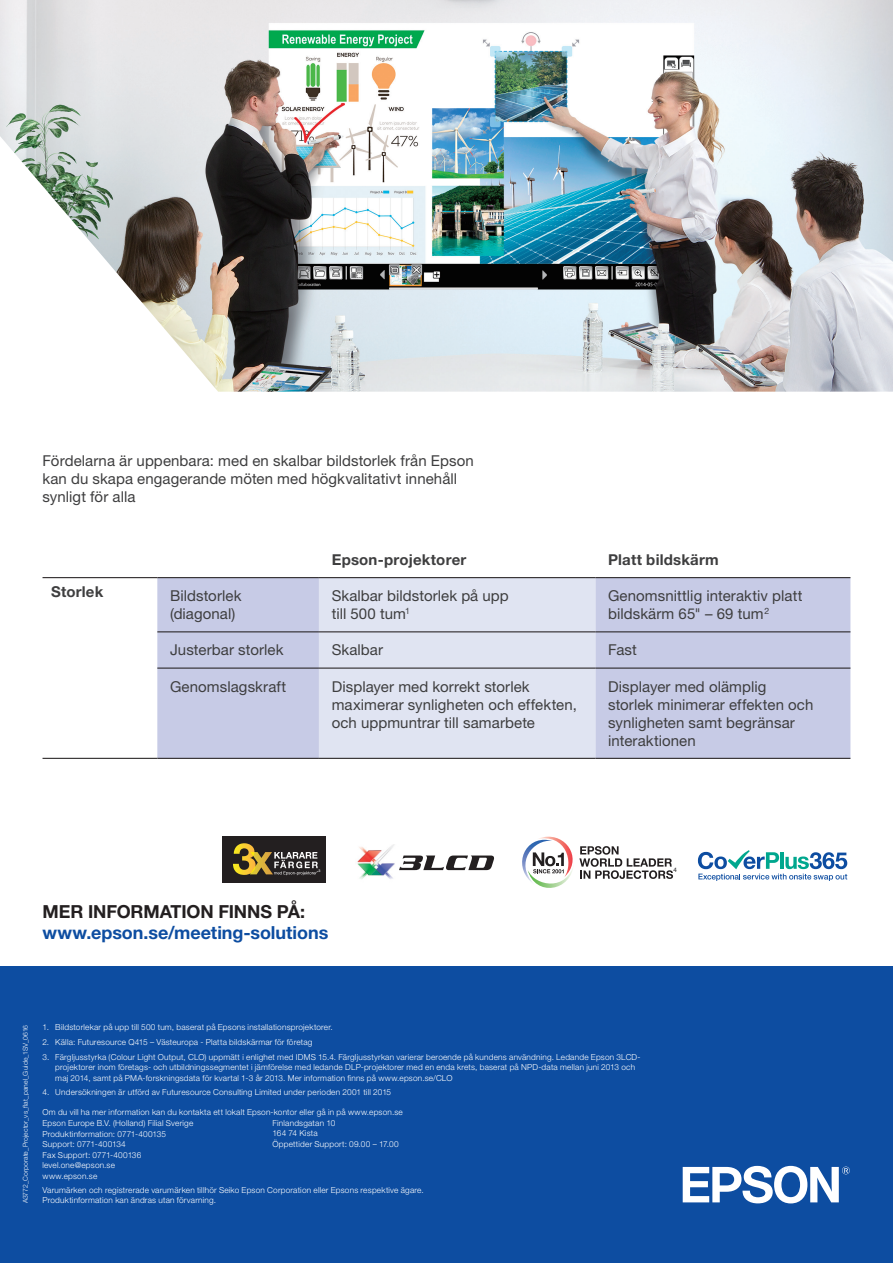
<style>
.page{position:relative;width:893px;height:1263px;background:#fff}
.page>*{position:absolute;margin:0;border:0;box-sizing:border-box;transform-origin:0 0}
.Subheads{font:700 18px "Helvetica Neue LT Pro";letter-spacing:-.005em;color:#0d4da1}
.Subheads-2{font:700 18px "Helvetica Neue LT Pro";letter-spacing:-.005em;color:#231f20}
.Body{font:15px/18px "Helvetica Neue LT Pro";letter-spacing:.005em;color:#3e3e3f}
.Body-2{font:700 15px "Helvetica Neue LT Pro";letter-spacing:.015em;color:#3e3e3f}
.Body-3{font:300 8.25px/10.5px "Helvetica Neue LT Pro";letter-spacing:.025em;color:#fff}
.Standfirst_copy{font:300 6.75px "Helvetica Neue LT Pro";letter-spacing:.01em;color:#fff}
.Subheads-3{font:500 6.15px "Helvetica Neue LT Pro";color:#3e3e3f}
.t1{font:4.2px "Helvetica Neue LT Pro";color:#faf9fa}
.Subheads-4{font:500 3.45px "Helvetica Neue LT Pro";color:#fff}
</style>
<div class="page">
<div style="left:0;top:967px;width:893px;height:296px;background:#0d4da1"></div>
<svg style="left:683px;top:1166px;width:167px;height:37px"></svg>
<img style="left:0;top:0;width:893px;height:392px">
<div style="left:157px;top:578px;width:693px;height:180px;background:#c7cbe6"></div>
<div style="left:319px;top:578px;width:276px;height:180px;background:#e0e4f2"></div>
<hr style="left:43px;top:758px;width:114px;height:1px;background:#231f20">
<hr style="left:43px;top:577px;width:114px;height:1px;background:#231f20">
<hr style="left:157px;top:577px;width:162px;height:1px;background:#231f20">
<hr style="left:319px;top:577px;width:276px;height:1px;background:#231f20">
<hr style="left:595px;top:577px;width:255px;height:1px;background:#231f20">
<hr style="left:157px;top:631px;width:162px;height:1px;background:#231f20">
<hr style="left:319px;top:631px;width:276px;height:1px;background:#231f20">
<hr style="left:595px;top:631px;width:255px;height:1px;background:#231f20">
<hr style="left:157px;top:667px;width:162px;height:2px;background:#231f20">
<hr style="left:319px;top:667px;width:276px;height:2px;background:#231f20">
<hr style="left:595px;top:667px;width:255px;height:2px;background:#231f20">
<hr style="left:157px;top:758px;width:162px;height:1px;background:#231f20">
<hr style="left:319px;top:758px;width:276px;height:1px;background:#231f20">
<hr style="left:595px;top:758px;width:255px;height:1px;background:#231f20">
<svg style="left:698px;top:850px;width:149px;height:31px"></svg>
<svg style="left:522px;top:836px;width:151px;height:52px"></svg>
<svg style="left:357px;top:845px;width:137px;height:34px"></svg>
<div style="left:223px;top:836px;width:103px;height:46px;background:#231f20"></div>
<svg style="left:233px;top:843px;width:85px;height:32px"></svg>
<p class="Body" style="left:43px;top:452px;width:433px">Fördelarna är uppenbara: med en skalbar bildstorlek från Epson kan du skapa engagerande möten med högkvalitativt innehåll synligt för alla</p>
<p class="Body-2" style="left:332px;top:550px;width:136px">Epson-projektorer</p>
<p class="Body-2" style="left:608px;top:550px;width:112px">Platt bildskärm</p>
<p class="Body-2" style="left:51px;top:582px;width:54px">Storlek</p>
<p class="Body" style="left:170px;top:587px;width:73px">Bildstorlek (diagonal)</p>
<p class="Body" style="left:332px;top:587px;width:179px">Skalbar bildstorlek på upp till 500 tum<sup>1</sup></p>
<p class="Body" style="left:608px;top:587px;width:196px">Genomsnittlig interaktiv platt bildskärm 65" – 69 tum<sup>2</sup></p>
<p class="Body" style="left:170px;top:641px;width:115px">Justerbar storlek</p>
<p class="Body" style="left:332px;top:641px;width:53px">Skalbar</p>
<p class="Body" style="left:608px;top:641px;width:30px">Fast</p>
<p class="Body" style="left:170px;top:677px;width:117px">Genomslagskraft</p>
<p class="Body" style="left:332px;top:677px;width:247px">Displayer med korrekt storlek maximerar synligheten och effekten, och uppmuntrar till samarbete</p>
<p class="Body" style="left:608px;top:677px;width:207px">Displayer med olämplig storlek minimerar effekten och synligheten samt begränsar interaktionen</p>
<p class="t1" style="left:317px;top:870px;width:3px">*</p>
<p class="Subheads-4" style="left:319px;top:869px;width:3px">3</p>
<p class="Subheads-2" style="left:43px;top:900px;width:264px">MER INFORMATION FINNS PÅ:</p>
<p class="Subheads" style="left:43px;top:921px;width:287px">www.epson.se/meeting-solutions</p>
<p class="Standfirst_copy" style="left:21px;top:1203px;width:180px;rotate:-90deg">A3772_Corporate_Projector_vs_flat_panel_Guide_1SV_0616</p>
<p class="Body-3" style="left:43px;top:1022px;width:292px">1. Bildstorlekar på upp till 500 tum, baserat på Epsons installationsprojektorer.</p>
<p class="Body-3" style="left:43px;top:1036px;width:271px">2. Källa: Futuresource Q415 – Västeuropa - Platta bildskärmar för företag</p>
<p class="Body-3" style="left:55px;top:1051px;width:587px;text-indent:-13px">3. Färgljusstyrka (Colour Light Output, CLO) uppmätt i enlighet med IDMS 15.4. Färgljusstyrkan varierar beroende på kundens användning. Ledande Epson 3LCD&shy;projektorer inom företags- och utbildningssegmentet i jämförelse med ledande DLP-projektorer med en enda krets, baserat på NPD-data mellan juni 2013 och maj 2014, samt på PMA-forskningsdata för kvartal 1-3 år 2013. Mer information finns på www.epson.se/CLO</p>
<p class="Body-3" style="left:43px;top:1087px;width:350px">4. Undersökningen är utförd av Futuresource Consulting Limited under perioden 2001 till 2015</p>
<p class="Body-3" style="left:43px;top:1118px;width:152px">Epson Europe B.V. (Holland) Filial Sverige</p>
<p class="Body-3" style="left:43px;top:1128px;width:125px">Produktinformation: 0771-400135</p>
<p class="Body-3" style="left:43px;top:1139px;width:85px">Support: 0771-400134</p>
<p class="Body-3" style="left:43px;top:1149px;width:100px">Fax Support: 0771-400136</p>
<p class="Body-3" style="left:43px;top:1160px;width:74px">level.one@epson.se</p>
<p class="Body-3" style="left:43px;top:1170px;width:56px">www.epson.se</p>
<p class="Body-3" style="left:43px;top:1107px;width:362px">Om du vill ha mer information kan du kontakta ett lokalt Epson-kontor eller gå in på www.epson.se</p>
<p class="Body-3" style="left:273px;top:1117px;width:64px">Finlandsgatan 10</p>
<p class="Body-3" style="left:273px;top:1128px;width:47px">164 74 Kista</p>
<p class="Body-3" style="left:273px;top:1138px;width:128px">Öppettider Support: 09.00 – 17.00</p>
<p class="Body-3" style="left:43px;top:1184px;width:383px">Varumärken och registrerade varumärken tillhör Seiko Epson Corporation eller Epsons respektive ägare.</p>
<p class="Body-3" style="left:43px;top:1195px;width:175px">Produktinformation kan ändras utan förvarning.</p>
<p class="Subheads-3" style="left:673px;top:866px;width:5px">4</p>
</div>
